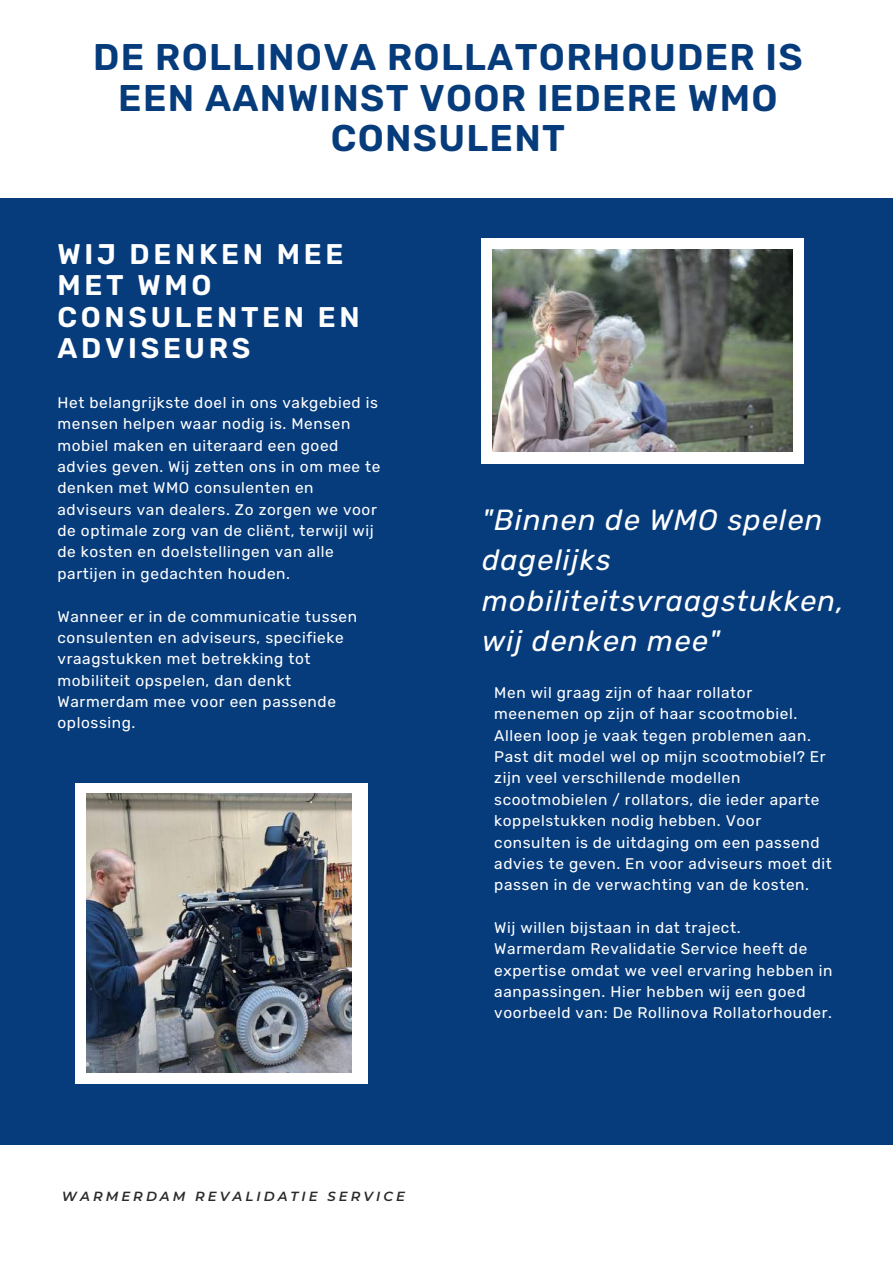
<style>
.page{position:relative;width:893px;height:1264px;background:#fff}
.page>*{position:absolute;margin:0;border:0;box-sizing:border-box;transform-origin:0 0}
.t1{font:600 37.05px/40.5px "Rubik";letter-spacing:.035em;color:#063c7c;text-align:center}
.t2{font:italic 29.1px/40.5px "Rubik";letter-spacing:.04em;color:#fff}
.t3{font:600 28.5px/31.5px "Rubik";letter-spacing:.13em;color:#fff}
.t4{font:15.45px/21.3px "Rubik";letter-spacing:.04em;color:#fff}
.t5{font:italic 600 13.2px "Montserrat";letter-spacing:.23em;color:#2a2a2a}
</style>
<div class="page">
<div style="left:0;top:198px;width:892px;height:946px;background:#063c7c"></div>
<div style="left:481px;top:238px;width:322px;height:225px;background:#fff"></div>
<img style="left:492px;top:249px;width:300px;height:202px">
<div style="left:75px;top:783px;width:292px;height:300px;background:#fff"></div>
<img style="left:87px;top:793px;width:265px;height:279px">
<h1 class="t1" style="left:93px;top:37px;width:710px">DE ROLLINOVA ROLLATORHOUDER IS<br>EEN AANWINST VOOR IEDERE WMO<br>CONSULENT</h1>
<h3 class="t3" style="left:58px;top:238px;width:304px">WIJ DENKEN MEE<br>MET WMO<br>CONSULENTEN EN<br>ADVISEURS</h3>
<p class="t4" style="left:58px;top:392px;width:324px">Het belangrijkste doel in ons vakgebied is mensen helpen waar nodig is. Mensen mobiel maken en uiteraard een goed advies geven. Wij zetten ons in om mee te denken met WMO consulenten en adviseurs van dealers. Zo zorgen we voor de optimale zorg van de cliënt, terwijl wij de kosten en doelstellingen van alle partijen in gedachten houden.</p>
<p class="t4" style="left:58px;top:605px;width:301px">Wanneer er in de communicatie tussen consulenten en adviseurs, specifieke vraagstukken met betrekking tot mobiliteit opspelen, dan denkt<br>Warmerdam mee voor een passende oplossing.</p>
<p class="t5" style="left:62px;top:1187px;width:344px">WARMERDAM REVALIDATIE SERVICE</p>
<h2 class="t2" style="left:482px;top:499px;width:363px">"Binnen de WMO spelen dagelijks mobiliteitsvraagstukken, wij denken mee"</h2>
<p class="t4" style="left:494px;top:682px;width:339px">Men wil graag zijn of haar rollator meenemen op zijn of haar scootmobiel.<br>Alleen loop je vaak tegen problemen aan.<br>Past dit model wel op mijn scootmobiel? Er zijn veel verschillende modellen scootmobielen / rollators, die ieder aparte koppelstukken nodig hebben. Voor consulten is de uitdaging om een passend advies te geven. En voor adviseurs moet dit passen in de verwachting van de kosten.</p>
<p class="t4" style="left:494px;top:917px;width:340px">Wij willen bijstaan in dat traject.<br>Warmerdam Revalidatie Service heeft de expertise omdat we veel ervaring hebben in aanpassingen. Hier hebben wij een goed voorbeeld van: De Rollinova Rollatorhouder.</p>
</div>
